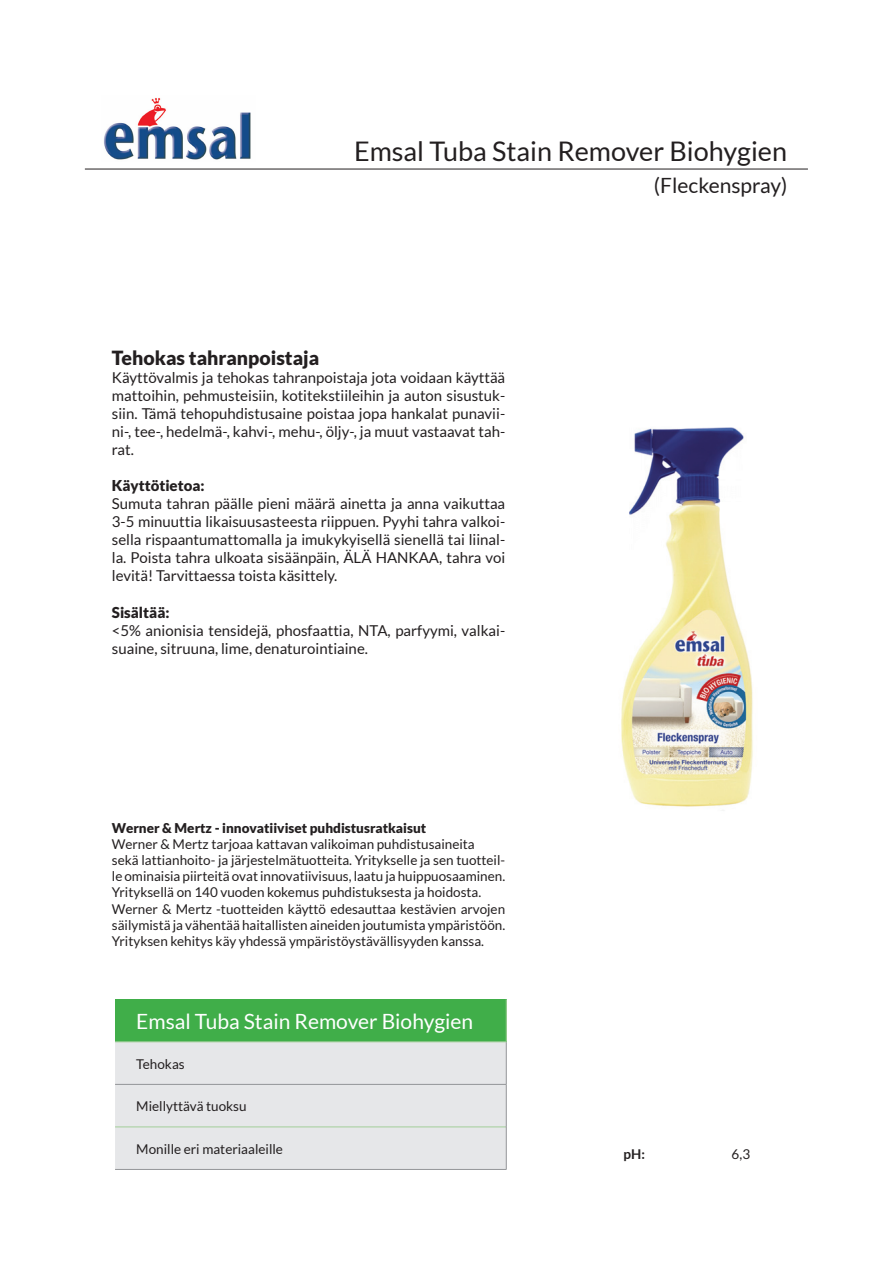
<style>
.page{position:relative;width:893px;height:1263px;background:#fff}
.page>*{position:absolute;margin:0;border:0;box-sizing:border-box;transform-origin:0 0}
.Otsikot{font:27px "Lato";color:#231f20}
.Otsikot-2{font:21px "Lato";color:#fff}
.Otsikot-3{font:21px "Lato";color:#231f20}
.Teksti_otsikko{font:900 19.5px "Lato";color:#231f20}
.Teksti{font:15px/18px "Lato";color:#231f20;text-align:justify}
.Teksti_otsikko-2{font:900 15px "Lato";color:#231f20}
.Pikku_teksti{font:13.5px/16.2px "Lato";color:#231f20}
.Pikku_teksti-2{font:900 13.5px "Lato";color:#231f20}
.Tuotesivujen_mitat{font:700 13.5px "Lato";color:#231f20}
.Tuotesivujen_mitat-2{font:13.5px "Lato";color:#231f20}
</style>
<div class="page">
<hr style="left:85px;top:169px;width:723px;height:1px;background:#231f20">
<div style="left:115px;top:999px;width:391px;height:43px;background:#40ae49"></div>
<div style="left:115px;top:1042px;width:391px;height:127px;background:#e6e7e9"></div>
<hr style="left:115px;top:1084px;width:391px;height:1px;background:#939598">
<hr style="left:115px;top:1127px;width:391px;height:1px;background:#a3cf9a">
<hr style="left:115px;top:1169px;width:391px;height:1px;background:#939598">
<hr style="left:506px;top:1042px;width:1px;height:42px;background:#939598">
<hr style="left:506px;top:1084px;width:1px;height:43px;background:#939598">
<hr style="left:506px;top:1127px;width:1px;height:42px;background:#939598">
<hr style="left:506px;top:999px;width:1px;height:43px;background:#a3cf9a">
<hr style="left:115px;top:1041px;width:391px;height:1px;background:#a3cf9a">
<img style="left:104px;top:98px;width:147px;height:62px">
<img style="left:621px;top:427px;width:132px;height:380px">
<p class="Otsikot" style="left:354px;top:136px;width:435px">Emsal Tuba Stain Remover Biohygien</p>
<p class="Otsikot-3" style="left:654px;top:174px;width:135px">(Fleckenspray)</p>
<p class="Teksti_otsikko" style="left:112px;top:347px;width:209px">Tehokas tahranpoistaja</p>
<p class="Teksti" style="left:112px;top:369px;width:395px">Käyttövalmis ja tehokas tahranpoistaja jota voidaan käyttää mattoihin, pehmusteisiin, kotitekstiileihin ja auton sisustuk&shy;siin. Tämä tehopuhdistusaine poistaa jopa hankalat punavii&shy;ni-, tee-, hedelmä-, kahvi-, mehu-, öljy-, ja muut vastaavat tah&shy;rat.</p>
<p class="Teksti_otsikko-2" style="left:112px;top:477px;width:94px">Käyttötietoa:</p>
<p class="Teksti" style="left:112px;top:495px;width:395px">Sumuta tahran päälle pieni määrä ainetta ja anna vaikuttaa 3-5 minuuttia likaisuusasteesta riippuen. Pyyhi tahra valkoi&shy;sella rispaantumattomalla ja imukykyisellä sienellä tai liinal&shy;la. Poista tahra ulkoata sisäänpäin, ÄLÄ HANKAA, tahra voi levitä! Tarvittaessa toista käsittely.</p>
<p class="Teksti_otsikko-2" style="left:112px;top:603px;width:59px">Sisältää:</p>
<p class="Teksti" style="left:112px;top:621px;width:395px">&lt;5% anionisia tensidejä, phosfaattia, NTA, parfyymi, valkai&shy;suaine, sitruuna, lime, denaturointiaine.</p>
<p class="Pikku_teksti-2" style="left:112px;top:820px;width:316px">Werner &amp; Mertz - innovatiiviset puhdistusratkaisut</p>
<p class="Pikku_teksti" style="left:112px;top:836px;width:364px">Werner &amp; Mertz tarjoaa kattavan valikoiman puhdistusaineita</p>
<p class="Pikku_teksti" style="left:112px;top:852px;width:395px">sekä lattianhoito- ja järjestelmätuotteita. Yritykselle ja sen tuotteil&shy;le ominaisia piirteitä ovat innovatiivisuus, laatu ja huippuosaaminen.</p>
<p class="Pikku_teksti" style="left:112px;top:884px;width:371px">Yrityksellä on 140 vuoden kokemus puhdistuksesta ja hoidosta.</p>
<p class="Pikku_teksti" style="left:112px;top:900px;width:395px;text-align:justify">Werner &amp; Mertz -tuotteiden käyttö edesauttaa kestävien arvojen säilymistä ja vähentää haitallisten aineiden joutumista ympäristöön.<br>Yrityksen kehitys käy yhdessä ympäristöystävällisyyden kanssa.</p>
<p class="Otsikot-2" style="left:136px;top:1010px;width:338px">Emsal Tuba Stain Remover Biohygien</p>
<p class="Pikku_teksti" style="left:136px;top:1055px;width:50px">Tehokas</p>
<p class="Pikku_teksti" style="left:136px;top:1098px;width:112px">Miellyttävä tuoksu</p>
<p class="Pikku_teksti" style="left:136px;top:1140px;width:148px">Monille eri materiaaleille</p>
<p class="Tuotesivujen_mitat" style="left:623px;top:1147px;width:23px">pH:</p>
<p class="Tuotesivujen_mitat-2" style="left:731px;top:1147px;width:21px">6,3</p>
</div>
